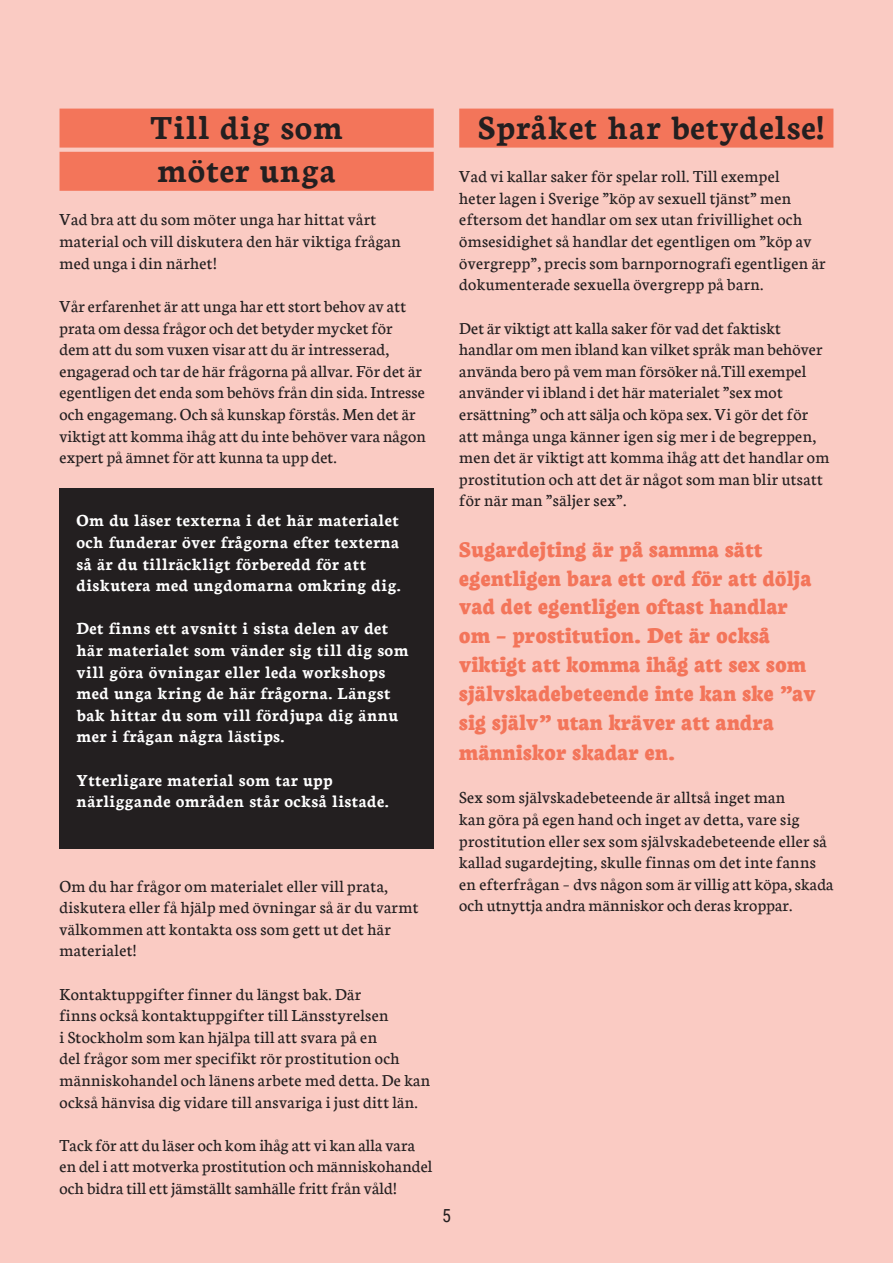
<style>
.page{position:relative;width:893px;height:1263px;background:#facbc3}
.page>*{position:absolute;margin:0;border:0;box-sizing:border-box;transform-origin:0 0}
.t1{font:700 36px/43.2px "Neuton";letter-spacing:.02em;color:#231f20}
.t2{font:800 24px/29.1px "Neuton";letter-spacing:.02em;color:#f3755a}
.t3{font:18px/21.6px "Neuton";letter-spacing:.02em;color:#231f20}
.t4{font:700 18px/21.6px "Neuton";letter-spacing:.02em;color:#fff}
.t5{font:18px "Roboto Condensed";color:#231f20}
</style>
<div class="page">
<div style="left:60px;top:488px;width:374px;height:360px;background:#231f20"></div>
<div style="left:459px;top:109px;width:374px;height:39px;background:#f3755a"></div>
<div style="left:60px;top:152px;width:374px;height:39px;background:#f3755a"></div>
<div style="left:60px;top:109px;width:374px;height:39px;background:#f3755a"></div>
<h3 class="t1" style="left:150px;top:106px;width:194px">Till dig som möter unga</h3>
<p class="t3" style="left:60px;top:209px;width:343px">Vad bra att du som möter unga har hittat vårt material och vill diskutera den här viktiga frågan med unga i din närhet!</p>
<p class="t3" style="left:60px;top:295px;width:368px">Vår erfarenhet är att unga har ett stort behov av att prata om dessa frågor och det betyder mycket för dem att du som vuxen visar att du är intresserad, engagerad och tar de här frågorna på allvar. För det är egentligen det enda som behövs från din sida. Intresse och engagemang. Och så kunskap förstås. Men det är viktigt att komma ihåg att du inte behöver vara någon expert på ämnet för att kunna ta upp det.</p>
<p class="t4" style="left:77px;top:510px;width:326px">Om du läser texterna i det här materialet och funderar över frågorna efter texterna så är du tillräckligt förberedd för att diskutera med ungdomarna omkring dig.</p>
<p class="t4" style="left:77px;top:618px;width:334px">Det finns ett avsnitt i sista delen av det här materialet som vänder sig till dig som vill göra övningar eller leda workshops med unga kring de här frågorna. Längst bak hittar du som vill fördjupa dig ännu mer i frågan några lästips.</p>
<p class="t4" style="left:77px;top:769px;width:314px">Ytterligare material som tar upp närliggande områden står också listade.</p>
<p class="t3" style="left:60px;top:875px;width:360px">Om du har frågor om materialet eller vill prata, diskutera eller få hjälp med övningar så är du varmt välkommen att kontakta oss som gett ut det här materialet!</p>
<p class="t3" style="left:60px;top:983px;width:372px">Kontaktuppgifter finner du längst bak. Där<br>finns också kontaktuppgifter till Länsstyrelsen<br>i Stockholm som kan hjälpa till att svara på en<br>del frågor som mer specifikt rör prostitution och människohandel och länens arbete med detta. De kan också hänvisa dig vidare till ansvariga i just ditt län.</p>
<p class="t3" style="left:60px;top:1134px;width:374px">Tack för att du läser och kom ihåg att vi kan alla vara en del i att motverka prostitution och människohandel och bidra till ett jämställt samhälle fritt från våld!</p>
<h3 class="t1" style="left:478px;top:106px;width:347px">Språket har betydelse!</h3>
<p class="t3" style="left:459px;top:166px;width:368px">Vad vi kallar saker för spelar roll. Till exempel<br>heter lagen i Sverige ”köp av sexuell tjänst” men eftersom det handlar om sex utan frivillighet och ömsesidighet så handlar det egentligen om ”köp av övergrepp”, precis som barnpornografi egentligen är dokumenterade sexuella övergrepp på barn.</p>
<p class="t3" style="left:459px;top:317px;width:372px">Det är viktigt att kalla saker för vad det faktiskt handlar om men ibland kan vilket språk man behöver använda bero på vem man försöker nå.Till exempel använder vi ibland i det här materialet ”sex mot ersättning” och att sälja och köpa sex. Vi gör det för att många unga känner igen sig mer i de begreppen, men det är viktigt att komma ihåg att det handlar om prostitution och att det är något som man blir utsatt för när man ”säljer sex”.</p>
<p class="t2" style="left:459px;top:535px;width:358px">Sugardejting är på samma sätt egentligen bara ett ord för att dölja vad det egentligen oftast handlar om – prostitution. Det är också viktigt att komma ihåg att sex som självskadebeteende inte kan ske ”av sig själv” utan kräver att andra människor skadar en.</p>
<p class="t3" style="left:459px;top:787px;width:376px">Sex som självskadebeteende är alltså inget man<br>kan göra på egen hand och inget av detta, vare sig prostitution eller sex som självskadebeteende eller så kallad sugardejting, skulle finnas om det inte fanns en efterfrågan – dvs någon som är villig att köpa, skada och utnyttja andra människor och deras kroppar.</p>
<p class="t5" style="left:442px;top:1203px;width:10px">5</p>
</div>
